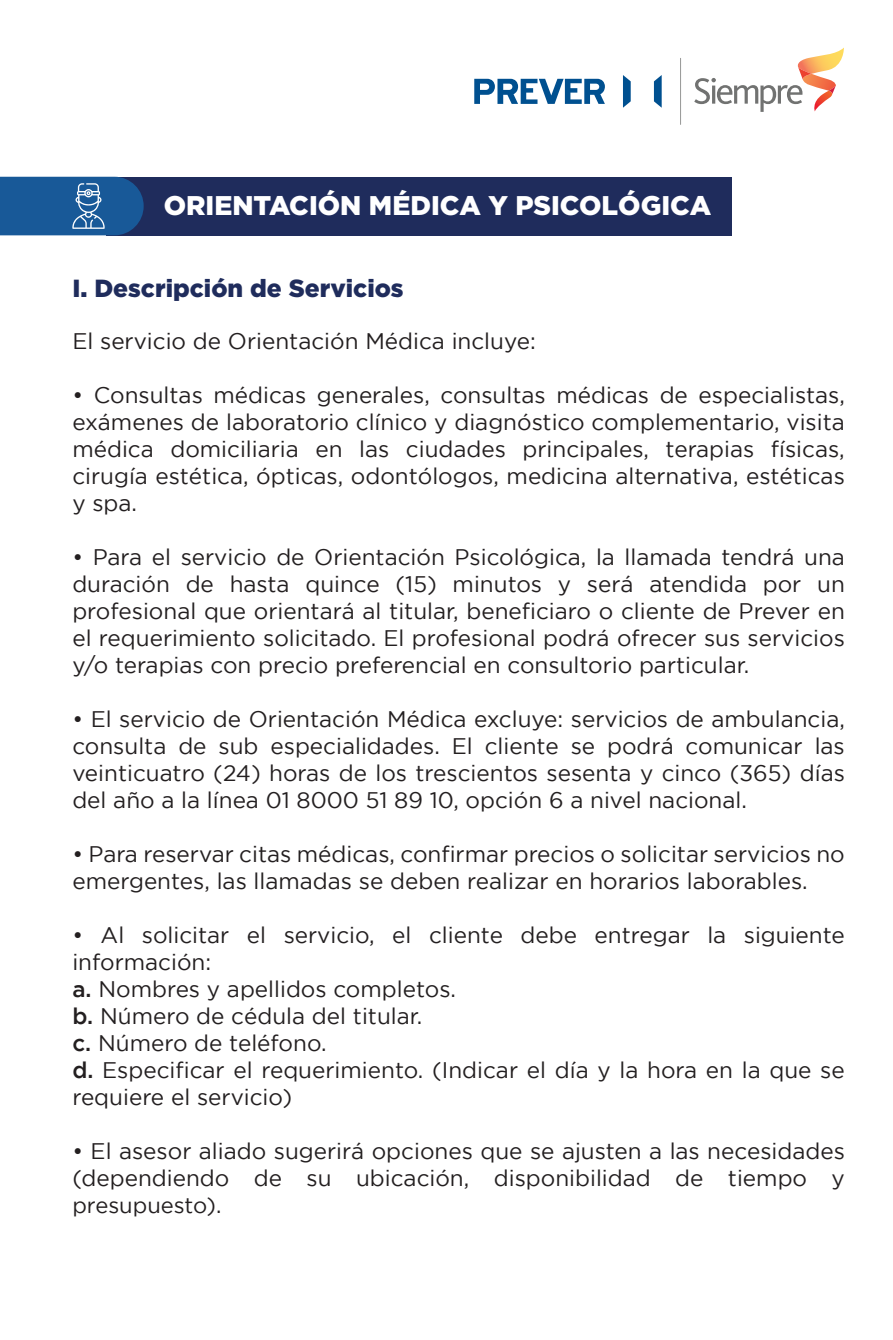
<style>
.page{position:relative;width:893px;height:1340px;background:#fff}
.page>*{position:absolute;margin:0;border:0;box-sizing:border-box;transform-origin:0 0}
.t1{font:900 27px "Gotham";color:#fff}
.t2{font:900 24.75px "Gotham";color:#1f2c5c}
.t3{font:22.5px/27px "Gotham";color:#231f20;text-align:justify}
.t4{font:21.82px "Gotham";color:#231f20}
.s1{font-weight:500}
</style>
<div class="page">
<svg style="left:623px;top:75px;width:8px;height:33px"></svg>
<svg style="left:654px;top:75px;width:8px;height:33px"></svg>
<svg style="left:474px;top:79px;width:131px;height:25px"></svg>
<svg style="left:694px;top:48px;width:150px;height:64px"></svg>
<svg style="left:680px;top:58px;width:1px;height:67px"></svg>
<div style="left:106px;top:177px;width:626px;height:58px;background:#1f2c5c"></div>
<svg style="left:0;top:177px;width:144px;height:58px;background:#225e9a"></svg>
<p class="t1" style="left:164px;top:190px;width:549px">ORIENTACIÓN MÉDICA Y PSICOLÓGICA</p>
<p class="t2" style="left:72px;top:274px;width:333px">I. Descripción de Servicios</p>
<p class="t3" style="left:72px;top:327px;width:465px">El servicio de Orientación Médica incluye:</p>
<p class="t3" style="left:72px;top:381px;width:774px">• Consultas médicas generales, consultas médicas de especialistas, exámenes de laboratorio clínico y diagnóstico complementario, visita médica domiciliaria en las ciudades principales, terapias físicas, cirugía estética, ópticas, odontólogos, medicina alternativa, estéticas y spa.</p>
<p class="t3" style="left:72px;top:543px;width:774px">• Para el servicio de Orientación Psicológica, la llamada tendrá una duración de hasta quince (15) minutos y será atendida por un profesional que orientará al titular, beneficiaro o cliente de Prever en el requerimiento solicitado. El profesional podrá ofrecer sus servicios y/o terapias con precio preferencial en consultorio particular.</p>
<p class="t3" style="left:72px;top:705px;width:774px">• El servicio de Orientación Médica excluye: servicios de ambulancia, consulta de sub especialidades. El cliente se podrá comunicar las veinticuatro (24) horas de los trescientos sesenta y cinco (365) días del año a la línea 01 8000 51 89 10, opción 6 a nivel nacional.</p>
<p class="t3" style="left:72px;top:840px;width:774px">• Para reservar citas médicas, confirmar precios o solicitar servicios no emergentes, las llamadas se deben realizar en horarios laborables.</p>
<p class="t3" style="left:72px;top:921px;width:774px;text-align:left">• Al solicitar el servicio, el cliente debe entregar la siguiente información:<br><span class="s1">a.</span> Nombres y apellidos completos.<br><span class="s1">b.</span> Número de cédula del titular.<br><span class="s1">c.</span> Número de teléfono.<br><span class="s1">d.</span> Especificar el requerimiento. (Indicar el día y la hora en la que se requiere el servicio)</p>
<p class="t3" style="left:72px;top:1137px;width:774px">• El asesor aliado sugerirá opciones que se ajusten a las necesidades (dependiendo de su ubicación, disponibilidad de tiempo y</p>
<p class="t4" style="left:72px;top:1192px;width:151px">presupuesto).</p>
</div>
